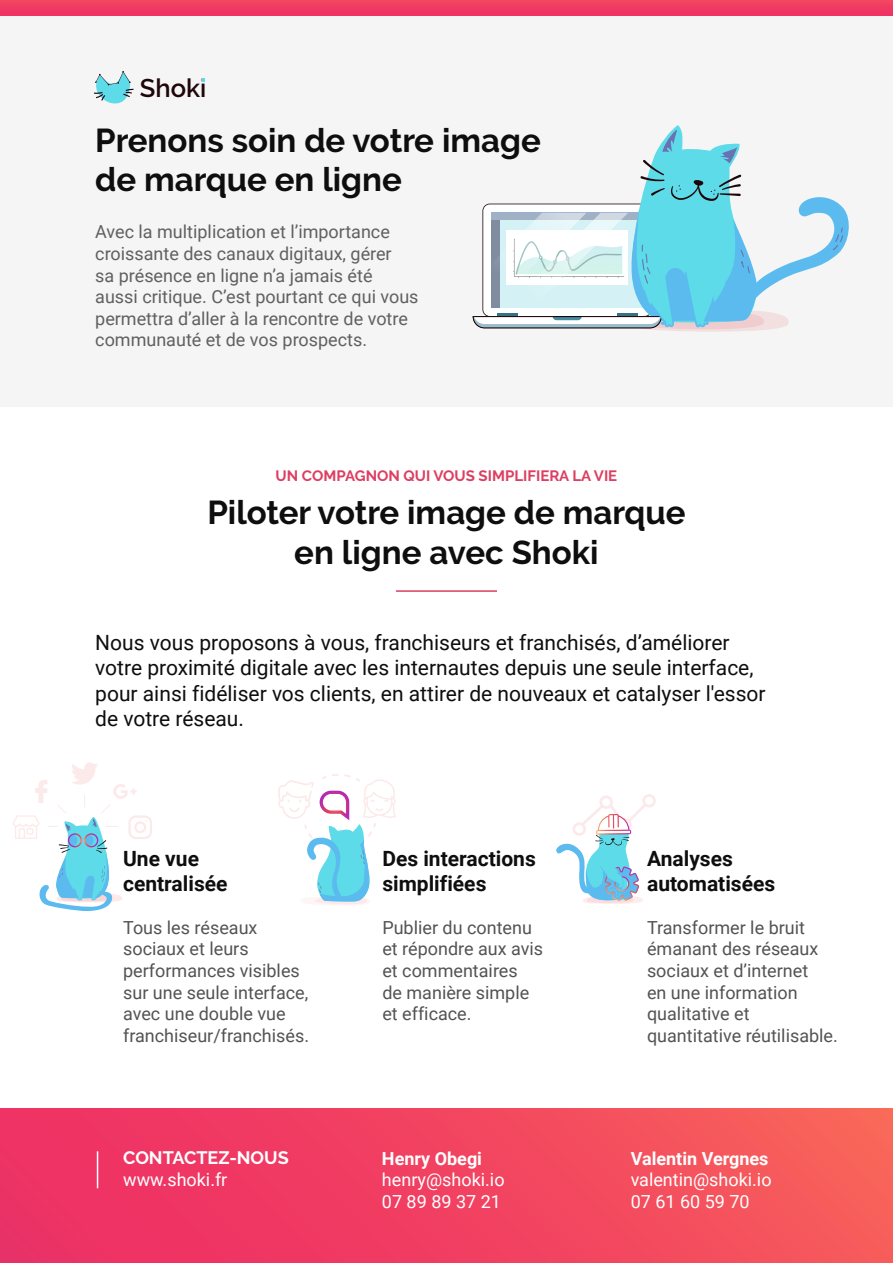
<style>
.page{position:relative;width:893px;height:1263px;background:#fff}
.page>*{position:absolute;margin:0;border:0;box-sizing:border-box;transform-origin:0 0}
.t1{font:700 33px/39.6px "Raleway";color:#0e0e0e;text-align:center}
.t2{font:600 25.5px "Raleway";color:#1e060b}
.t3{font:21px/25.2px "Roboto";color:#0e0e0e}
.t4{font:700 21px/25.2px "Roboto";color:#0e0e0e}
.t5{font:18px/21.6px "Roboto";color:rgb(25 25 25/.75)}
.t6{font:18px/21.6px "Roboto";color:#606060}
.t7{font:18px/21.6px "Roboto";color:#fff}
.t8{font:700 18px "Roboto";color:#fff}
.t9{font:700 18px "Raleway";color:#fff}
.t10{font:700 15px "Raleway";color:#dd3e61}
</style>
<div class="page">
<div style="left:0;top:1109px;width:893px;height:154px;background:linear-gradient(to right,#ed2b66,#f75d5b)"></div>
<hr style="left:97px;top:1151px;width:1px;height:37px;background:#fff">
<svg style="left:556px;top:794px;width:100px;height:110px"></svg>
<svg style="left:278px;top:774px;width:118px;height:131px"></svg>
<svg style="left:13px;top:762px;width:139px;height:149px"></svg>
<hr style="left:396px;top:590px;width:101px;height:2px;background:#dd3e61">
<div style="left:0;top:0;width:893px;height:406px;background:#f5f5f5"></div>
<svg style="left:473px;top:125px;width:376px;height:207px"></svg>
<svg style="left:93px;top:71px;width:41px;height:33px"></svg>
<svg style="left:202px;top:78px;width:3px;height:4px"></svg>
<div style="left:0;top:1px;width:893px;height:14px;background:#f03962"></div>
<h2 class="t2" style="left:140px;top:73px;width:68px">Shoki</h2>
<h1 class="t1" style="left:95px;top:121px;width:447px;line-height:38.4px;text-align:left">Prenons soin de votre image de marque en ligne</h1>
<p class="t6" style="left:95px;top:221px;width:325px">Avec la multiplication et l’importance croissante des canaux digitaux, gérer<br>sa présence en ligne n’a jamais été aussi critique. C’est pourtant ce qui vous permettra d’aller à la rencontre de votre communauté et de vos prospects.</p>
<p class="t10" style="left:276px;top:467px;width:343px">UN COMPAGNON QUI VOUS SIMPLIFIERA LA VIE</p>
<h1 class="t1" style="left:207px;top:493px;width:480px">Piloter votre image de marque en ligne avec Shoki</h1>
<p class="t3" style="left:95px;top:629px;width:672px">Nous vous proposons à vous, franchiseurs et franchisés, d’améliorer votre proximité digitale avec les internautes depuis une seule interface, pour ainsi fidéliser vos clients, en attirer de nouveaux et catalyser l'essor de votre réseau.</p>
<p class="t4" style="left:123px;top:845px;width:106px">Une vue centralisée</p>
<p class="t5" style="left:123px;top:916px;width:187px">Tous les réseaux sociaux et leurs performances visibles sur une seule interface, avec une double vue franchiseur/franchisés.</p>
<p class="t9" style="left:123px;top:1148px;width:167px">CONTACTEZ-NOUS</p>
<p class="t7" style="left:123px;top:1168px;width:106px">www.shoki.fr</p>
<p class="t4" style="left:382px;top:845px;width:155px">Des interactions simplifiées</p>
<p class="t5" style="left:382px;top:916px;width:162px">Publier du contenu et répondre aux avis et commentaires<br>de manière simple et efficace.</p>
<p class="t8" style="left:382px;top:1146px;width:102px">Henry Obegi</p>
<p class="t7" style="left:382px;top:1168px;width:124px">henry@shoki.io<br>07 89 89 37 21</p>
<p class="t4" style="left:647px;top:845px;width:130px">Analyses automatisées</p>
<p class="t5" style="left:647px;top:916px;width:192px">Transformer le bruit émanant des réseaux sociaux et d’internet<br>en une information qualitative et quantitative réutilisable.</p>
<p class="t8" style="left:631px;top:1146px;width:139px">Valentin Vergnes</p>
<p class="t7" style="left:631px;top:1168px;width:142px">valentin@shoki.io<br>07 61 60 59 70</p>
</div>
